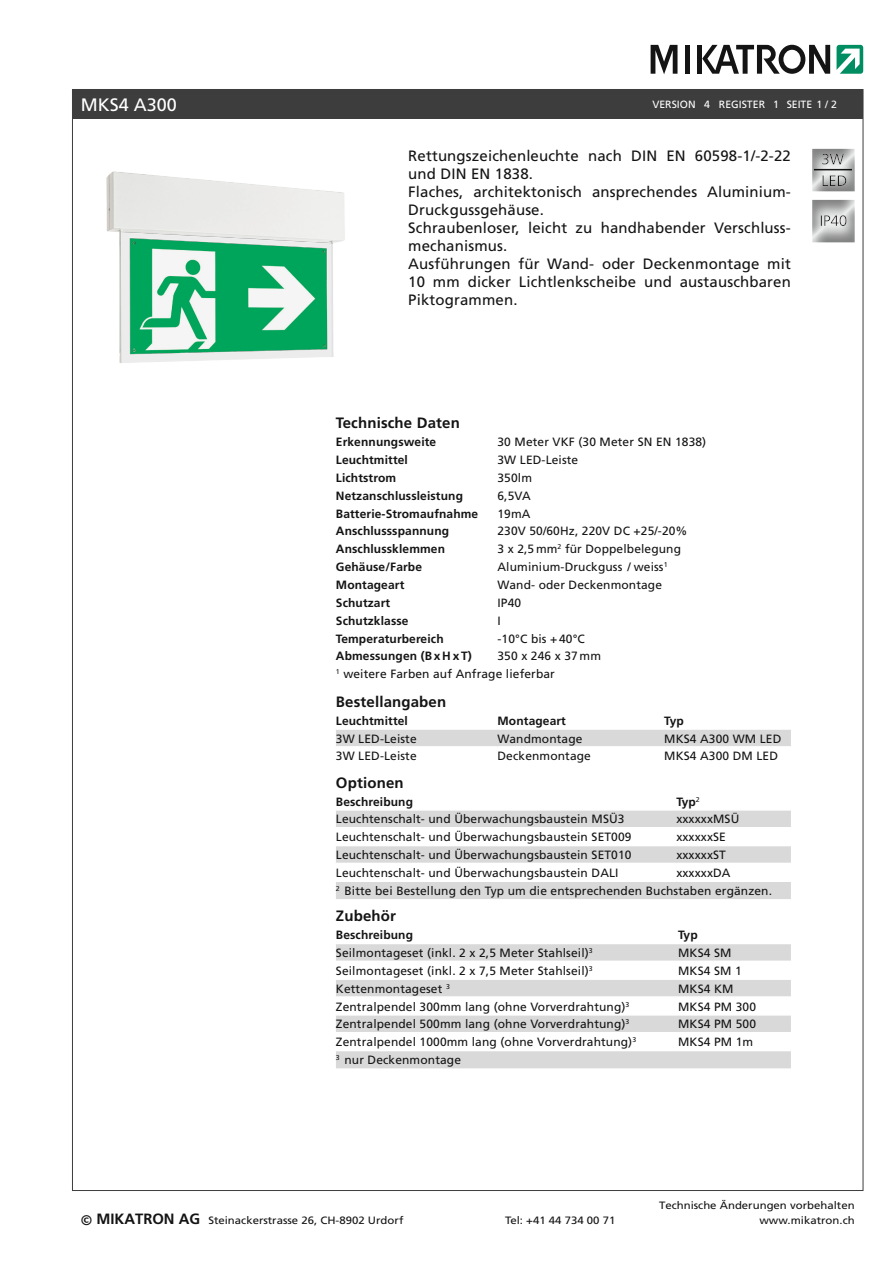
<style>
.page{position:relative;width:893px;height:1263px;background:#fff}
.page>*{position:absolute;margin:0;border:0;box-sizing:border-box;transform-origin:0 0}
.Head{font:18px "Frutiger";color:#fff}
.Text_Beschreibung{font:15px/18px "Frutiger";letter-spacing:.01em;color:#131413}
.Tabellenkopf_10{font:700 15px "Frutiger";letter-spacing:.01em;color:#131413}
.t1{font:700 14.85px "Frutiger";color:#131413}
.Tabelle_LS{font:12px "Frutiger";letter-spacing:.01em;color:#131413}
.Tabellenkopf_8_bold{font:700 12px "Frutiger";letter-spacing:.01em;color:#131413}
.Tabelle_LS_Fußzeile{font:12px "Frutiger";letter-spacing:.01em;color:#131413}
.t2{font:10.65px "Frutiger";color:#131413;scale:1.07 1}
.MK_Register{font:10.5px "Frutiger";color:#fff}
.MK_V{font:10.5px "Frutiger";color:#fff}
.MK_PB_Seitenzahl{font:10.5px "Frutiger";letter-spacing:-.005em;color:#fff}
.s1{font-family:"Verdana";font-size:12px}
</style>
<div class="page">
<div style="left:72px;top:89px;width:791px;height:30px;background:#3e3d3e"></div>
<svg style="left:836px;top:45px;width:27px;height:29px"></svg>
<svg style="left:651px;top:45px;width:26px;height:29px"></svg>
<div style="left:685px;top:45px;width:5px;height:29px;background:#131413"></div>
<div style="left:697px;top:45px;width:5px;height:29px;background:#131413"></div>
<svg style="left:702px;top:45px;width:128px;height:29px"></svg>
<div style="left:811px;top:198px;width:45px;height:47px;background:#131413;opacity:.5"></div>
<div style="left:811px;top:147px;width:45px;height:47px;background:#131413;opacity:.5"></div>
<img style="left:106px;top:171px;width:239px;height:192px">
<div style="left:336px;top:730px;width:455px;height:16px;background:#d9d9d9"></div>
<svg style="left:336px;top:811px;width:455px;height:88px"></svg>
<hr style="left:336px;top:827px;width:340px;height:1px;background:#fff">
<hr style="left:676px;top:827px;width:115px;height:1px;background:#fff">
<hr style="left:336px;top:845px;width:340px;height:1px;background:#fff">
<hr style="left:676px;top:845px;width:115px;height:1px;background:#fff">
<hr style="left:336px;top:863px;width:340px;height:1px;background:#fff">
<hr style="left:676px;top:863px;width:115px;height:1px;background:#fff">
<hr style="left:336px;top:880px;width:340px;height:2px;background:#fff">
<hr style="left:676px;top:880px;width:115px;height:2px;background:#fff">
<svg style="left:336px;top:944px;width:455px;height:124px;fill:#d9d9d9"></svg>
<hr style="left:336px;top:1050px;width:342px;height:1px;background:#fff">
<hr style="left:678px;top:1050px;width:113px;height:1px;background:#fff">
<hr style="left:336px;top:960px;width:342px;height:2px;background:#fff">
<hr style="left:678px;top:960px;width:113px;height:2px;background:#fff">
<hr style="left:336px;top:978px;width:342px;height:2px;background:#fff">
<hr style="left:678px;top:978px;width:113px;height:2px;background:#fff">
<hr style="left:336px;top:996px;width:342px;height:2px;background:#fff">
<hr style="left:678px;top:996px;width:113px;height:2px;background:#fff">
<hr style="left:336px;top:1014px;width:342px;height:1px;background:#fff">
<hr style="left:678px;top:1014px;width:113px;height:1px;background:#fff">
<hr style="left:336px;top:1032px;width:342px;height:1px;background:#fff">
<hr style="left:678px;top:1032px;width:113px;height:1px;background:#fff">
<p class="Head" style="left:81px;top:94px;width:98px">MKS4 A300</p>
<p class="MK_V" style="left:652px;top:98px;width:45px">VERSION</p>
<p class="MK_V" style="left:704px;top:98px;width:7px">4</p>
<p class="MK_Register" style="left:719px;top:98px;width:48px">REGISTER</p>
<p class="MK_Register" style="left:773px;top:98px;width:7px">1</p>
<p class="MK_PB_Seitenzahl" style="left:787px;top:98px;width:52px">SEITE 1 / 2</p>
<p class="Text_Beschreibung" style="left:408px;top:146px;width:384px">Rettungszeichenleuchte nach DIN EN 60598-1/-2-22 und DIN EN 1838.</p>
<p class="Text_Beschreibung" style="left:408px;top:182px;width:384px">Flaches, architektonisch ansprechendes Aluminium-<br>Druckgussgehäuse.</p>
<p class="Text_Beschreibung" style="left:408px;top:218px;width:384px">Schraubenloser, leicht zu handhabender Verschluss&shy;mechanismus.</p>
<p class="Text_Beschreibung" style="left:408px;top:254px;width:384px;text-align:justify">Ausführungen für Wand- oder Deckenmontage mit 10 mm dicker Lichtlenkscheibe und austauschbaren Piktogrammen.</p>
<p class="Tabellenkopf_10" style="left:336px;top:414px;width:125px">Technische Daten</p>
<p class="Tabellenkopf_8_bold" style="left:336px;top:435px;width:102px">Erkennungsweite</p>
<p class="Tabelle_LS" style="left:497px;top:435px;width:210px">30 Meter VKF (30 Meter SN EN 1838)</p>
<p class="Tabellenkopf_8_bold" style="left:336px;top:453px;width:73px">Leuchtmittel</p>
<p class="Tabelle_LS" style="left:497px;top:453px;width:82px">3W LED-Leiste</p>
<p class="Tabellenkopf_8_bold" style="left:336px;top:471px;width:62px">Lichtstrom</p>
<p class="Tabelle_LS" style="left:497px;top:471px;width:36px">350lm</p>
<p class="Tabellenkopf_8_bold" style="left:336px;top:489px;width:129px">Netzanschlussleistung</p>
<p class="Tabelle_LS" style="left:497px;top:489px;width:35px">6,5VA</p>
<p class="Tabellenkopf_8_bold" style="left:336px;top:506px;width:144px">Batterie-Stromaufnahme</p>
<p class="Tabelle_LS" style="left:497px;top:506px;width:35px">19mA</p>
<p class="Tabellenkopf_8_bold" style="left:336px;top:524px;width:115px">Anschlussspannung</p>
<p class="Tabelle_LS" style="left:497px;top:524px;width:192px">230V 50/60Hz, 220V DC +25/-20%</p>
<p class="Tabellenkopf_8_bold" style="left:336px;top:542px;width:111px">Anschlussklemmen</p>
<p class="Tabelle_LS" style="left:497px;top:542px;width:185px">3 x 2,5mm<sup>2</sup> für Doppelbelegung</p>
<p class="Tabellenkopf_8_bold" style="left:336px;top:560px;width:88px">Gehäuse/Farbe</p>
<p class="Tabelle_LS" style="left:497px;top:560px;width:172px">Aluminium-Druckguss / weiss<sup>1</sup></p>
<p class="Tabellenkopf_8_bold" style="left:336px;top:578px;width:70px">Montageart</p>
<p class="Tabelle_LS" style="left:497px;top:578px;width:166px">Wand- oder Deckenmontage</p>
<p class="Tabellenkopf_8_bold" style="left:336px;top:596px;width:56px">Schutzart</p>
<p class="Tabelle_LS" style="left:497px;top:596px;width:25px">IP40</p>
<p class="Tabellenkopf_8_bold" style="left:336px;top:613px;width:74px">Schutzklasse</p>
<p class="Tabelle_LS" style="left:497px;top:613px;width:5px">I</p>
<p class="Tabellenkopf_8_bold" style="left:336px;top:631px;width:109px">Temperaturbereich</p>
<p class="Tabelle_LS" style="left:497px;top:631px;width:89px">-10°C bis +40°C</p>
<p class="Tabellenkopf_8_bold" style="left:336px;top:649px;width:137px">Abmessungen (Bx H x T)</p>
<p class="Tabelle_LS" style="left:497px;top:649px;width:105px">350 x 246 x 37mm</p>
<p class="Tabelle_LS" style="left:336px;top:667px;width:221px"><sup>1</sup> weitere Farben auf Anfrage lieferbar</p>
<p class="Tabellenkopf_10" style="left:336px;top:693px;width:112px">Bestellangaben</p>
<p class="Tabellenkopf_8_bold" style="left:336px;top:713px;width:73px">Leuchtmittel</p>
<p class="Tabellenkopf_8_bold" style="left:497px;top:713px;width:70px">Montageart</p>
<p class="Tabellenkopf_8_bold" style="left:664px;top:713px;width:21px">Typ</p>
<p class="Tabelle_LS" style="left:336px;top:731px;width:82px">3W LED-Leiste</p>
<p class="Tabelle_LS" style="left:497px;top:731px;width:86px">Wandmontage</p>
<p class="Tabelle_LS" style="left:664px;top:731px;width:119px">MKS4 A300 WM LED</p>
<p class="Tabelle_LS" style="left:336px;top:749px;width:82px">3W LED-Leiste</p>
<p class="Tabelle_LS" style="left:497px;top:749px;width:95px">Deckenmontage</p>
<p class="Tabelle_LS" style="left:664px;top:749px;width:115px">MKS4 A300 DM LED</p>
<p class="Tabellenkopf_10" style="left:336px;top:774px;width:69px">Optionen</p>
<p class="Tabellenkopf_8_bold" style="left:336px;top:794px;width:79px">Beschreibung</p>
<p class="Tabellenkopf_8_bold" style="left:676px;top:794px;width:25px">Typ<sup>2</sup></p>
<p class="Tabelle_LS" style="left:336px;top:812px;width:290px">Leuchtenschalt- und Überwachungsbaustein MSÜ3</p>
<p class="Tabelle_LS" style="left:676px;top:812px;width:64px">xxxxxxMSÜ</p>
<p class="Tabelle_LS" style="left:336px;top:830px;width:297px">Leuchtenschalt- und Überwachungsbaustein SET009</p>
<p class="Tabelle_LS" style="left:676px;top:830px;width:51px">xxxxxxSE</p>
<p class="Tabelle_LS" style="left:336px;top:848px;width:297px">Leuchtenschalt- und Überwachungsbaustein SET010</p>
<p class="Tabelle_LS" style="left:676px;top:848px;width:51px">xxxxxxST</p>
<p class="Tabelle_LS" style="left:336px;top:866px;width:284px">Leuchtenschalt- und Überwachungsbaustein DALI</p>
<p class="Tabelle_LS" style="left:676px;top:866px;width:56px">xxxxxxDA</p>
<p class="Tabelle_LS_Fußzeile" style="left:336px;top:884px;width:438px"><sup>2</sup> Bitte bei Bestellung den Typ um die entsprechenden Buchstaben ergänzen.</p>
<p class="Tabellenkopf_10" style="left:336px;top:907px;width:62px">Zubehör</p>
<p class="Tabellenkopf_8_bold" style="left:336px;top:928px;width:79px">Beschreibung</p>
<p class="Tabellenkopf_8_bold" style="left:678px;top:928px;width:21px">Typ</p>
<p class="Tabelle_LS" style="left:336px;top:946px;width:258px">Seilmontageset (inkl. 2 x 2,5 Meter Stahlseil)<sup>3</sup></p>
<p class="Tabelle_LS" style="left:678px;top:946px;width:55px">MKS4 SM</p>
<p class="Tabelle_LS" style="left:336px;top:964px;width:258px">Seilmontageset (inkl. 2 x 7,5 Meter Stahlseil)<sup>3</sup></p>
<p class="Tabelle_LS" style="left:678px;top:964px;width:65px">MKS4 SM 1</p>
<p class="Tabelle_LS" style="left:336px;top:981px;width:115px">Kettenmontageset <sup>3</sup></p>
<p class="Tabelle_LS" style="left:678px;top:981px;width:57px">MKS4 KM</p>
<p class="Tabelle_LS" style="left:336px;top:999px;width:295px">Zentralpendel 300mm lang (ohne Vorverdrahtung)<sup>3</sup></p>
<p class="Tabelle_LS" style="left:678px;top:999px;width:79px">MKS4 PM 300</p>
<p class="Tabelle_LS" style="left:336px;top:1017px;width:295px">Zentralpendel 500mm lang (ohne Vorverdrahtung)<sup>3</sup></p>
<p class="Tabelle_LS" style="left:678px;top:1017px;width:79px">MKS4 PM 500</p>
<p class="Tabelle_LS" style="left:336px;top:1035px;width:302px">Zentralpendel 1000mm lang (ohne Vorverdrahtung)<sup>3</sup></p>
<p class="Tabelle_LS" style="left:678px;top:1035px;width:77px">MKS4 PM 1m</p>
<p class="Tabelle_LS_Fußzeile" style="left:336px;top:1053px;width:127px"><sup>3</sup> nur Deckenmontage</p>
<p class="t1" style="left:81px;top:1210px;width:121px"><span class="s1">©</span> MIKATRON AG</p>
<p class="t2" style="left:659px;top:1199px;width:184px">Technische Änderungen vorbehalten</p>
<p class="t2" style="left:208px;top:1214px;width:184px">Steinackerstrasse 26, CH-8902 Urdorf</p>
<p class="t2" style="left:505px;top:1214px;width:104px">Tel: +41 44 734 00 71</p>
<p class="t2" style="left:759px;top:1214px;width:90px">www.mikatron.ch</p>
</div>
